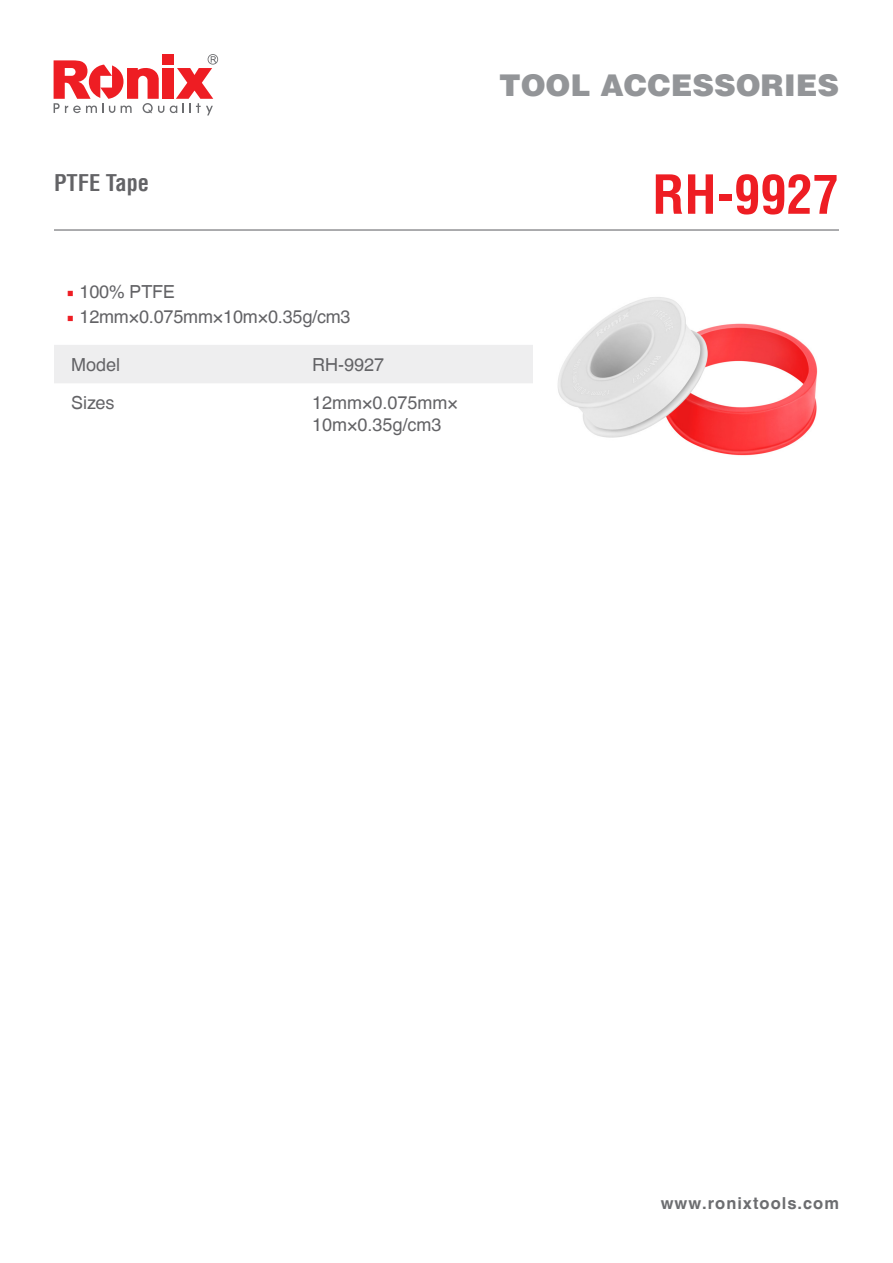
<style>
.page{position:relative;width:893px;height:1263px;background:#fff}
.page>*{position:absolute;margin:0;border:0;box-sizing:border-box;transform-origin:0 0}
.t1{font:700 condensed 52.5px "Helvetica LT";color:#ee1d23}
.t2{font:900 30px "Helvetica LT";color:#939598}
.t3{font:700 condensed 22.5px "Helvetica LT";color:#636366}
.t4{font:18px "Helvetica CE";color:#636366}
.t5{font:700 16.5px "Helvetica CE";letter-spacing:.06em;color:#6c6d70}
.s1{font-family:"Minion Pro";color:#ee1d23}
</style>
<div class="page">
<svg style="left:170px;top:54px;width:48px;height:61px"></svg>
<div style="left:162px;top:68px;width:11px;height:31px;background:#ee1d23"></div>
<svg style="left:54px;top:60px;width:110px;height:53px"></svg>
<div style="left:162px;top:54px;width:11px;height:11px;background:#ee1d23"></div>
<div style="left:54px;top:345px;width:479px;height:38px;background:#eeeeef"></div>
<hr style="left:54px;top:229px;width:785px;height:2px;background:#6c6d70">
<img style="left:557px;top:297px;width:261px;height:159px">
<h2 class="t2" style="left:499px;top:65px;width:341px">TOOL ACCESSORIES</h2>
<p class="t3" style="left:54px;top:169px;width:97px">PTFE Tape</p>
<p class="t1" style="left:652px;top:162px;width:188px">RH-9927</p>
<p class="t4" style="left:67px;top:281px;width:110px"><span class="s1">■</span> 100% PTFE</p>
<p class="t4" style="left:67px;top:307px;width:285px"><span class="s1">■</span> 12mm×0.075mm×10m×0.35g/cm3</p>
<p class="t4" style="left:71px;top:354px;width:51px">Model</p>
<p class="t4" style="left:312px;top:354px;width:74px">RH-9927</p>
<p class="t4" style="left:71px;top:392px;width:45px">Sizes</p>
<p class="t4" style="left:312px;top:392px;width:148px">12mm×0.075mm×</p>
<p class="t4" style="left:312px;top:414px;width:131px">10m×0.35g/cm3</p>
<p class="t5" style="left:661px;top:1193px;width:180px">www.ronixtools.com</p>
</div>
